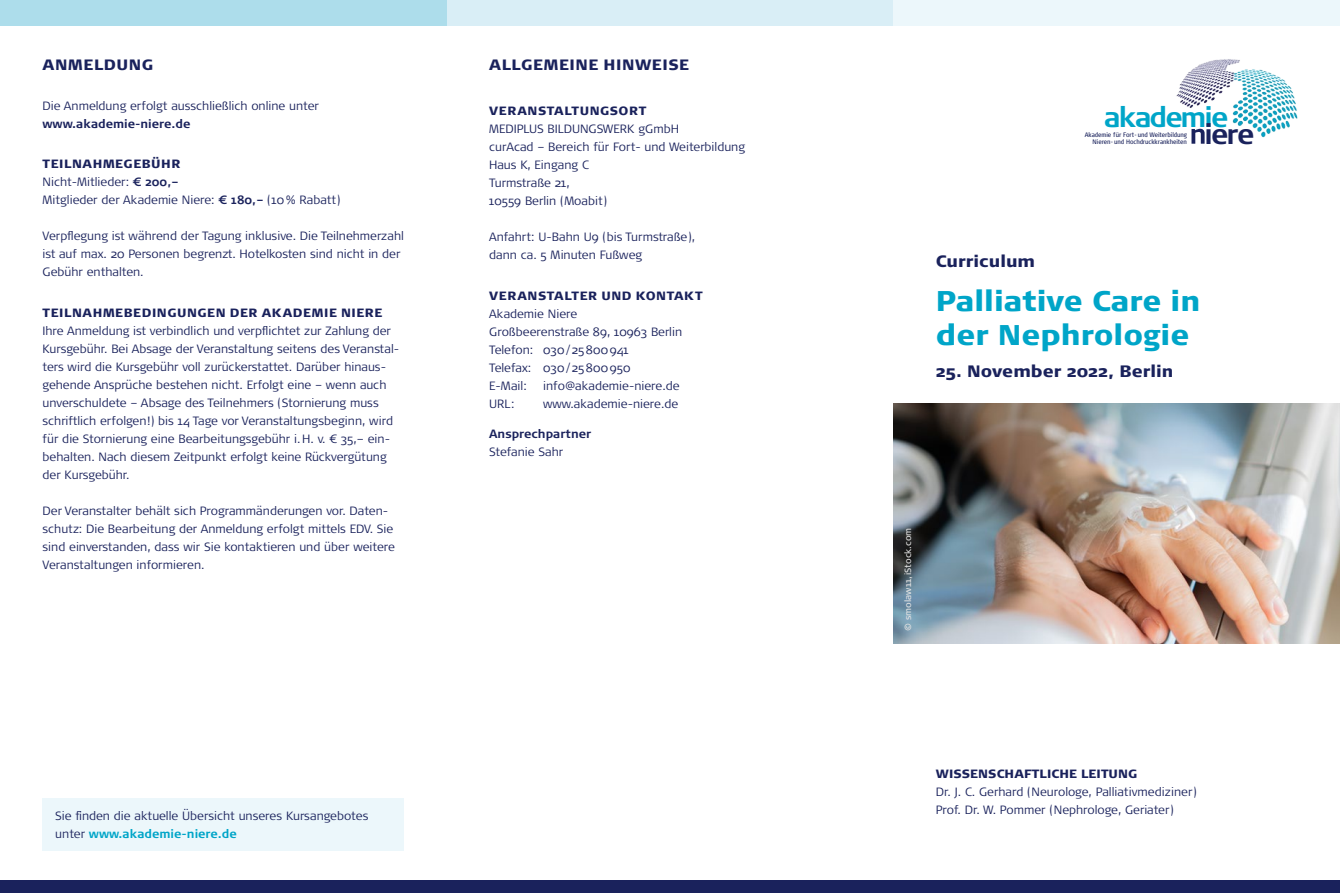
<style>
.page{position:relative;width:1340px;height:893px;background:#fff}
.page>*{position:absolute;margin:0;border:0;box-sizing:border-box;transform-origin:0 0}
.t1{font:900 28.5px/34.2px "Signa Pro";color:#00a5c8}
.t2{font:700 28.05px "Signa Pro";letter-spacing:-.07em;color:#00a5c8}
.t3{font:700 28.05px "Signa Pro";letter-spacing:-.065em;color:#1a225c}
.t4{font:900 16.5px "Signa Pro";color:#1a225c}
.t5{font:900 15px "Signa Pro";letter-spacing:.04em;color:#1a225c}
.t6{font:300 12px/18px "Signa Pro";color:#1a225c}
.t7{font:900 12px "Signa Pro";letter-spacing:.045em;color:#1a225c}
.t8{font:700 12px "Signa Pro";color:#1a225c}
.t9{font:900 12px "Signa Pro";letter-spacing:.01em;color:#1a225c}
.t10{font:9px "Signa Pro";color:#e3e3e3}
.t11{font:condensed 6.45px/6.4px "Signa OT";letter-spacing:-.01em;color:#1a225c;text-align:right}
.s1{font-weight:900}
.s2{font-weight:700}
.s3{font-weight:700;color:#00a5c8}
.s4{color:#fff}
</style>
<div class="page">
<img style="left:1176px;top:59px;width:122px;height:82px">
<svg style="left:1191px;top:129px;width:13px;height:15px"></svg>
<div style="left:893px;top:0;width:446px;height:26px;background:#ecf7fb"></div>
<div style="left:446px;top:0;width:447px;height:26px;background:#d9eef6"></div>
<div style="left:0;top:0;width:446px;height:26px;background:#adddeb"></div>
<div style="left:0;top:880px;width:1339px;height:13px;background:#1a225c"></div>
<div style="left:43px;top:798px;width:361px;height:52px;background:#ecf7fb"></div>
<img style="left:893px;top:403px;width:446px;height:241px">
<p class="t5" style="left:43px;top:55px;width:112px">ANMELDUNG</p>
<p class="t6" style="left:43px;top:96px;width:278px">Die Anmeldung erfolgt ausschließlich online unter</p>
<p class="t8" style="left:43px;top:115px;width:149px">www.akademie-niere.de</p>
<p class="t6" style="left:43px;top:154px;width:299px"><span class="s1">TEILNAHMEGEBÜHR<br></span>Nicht-Mitlieder: <span class="s2">€ 200,–<br></span>Mitglieder der Akademie Niere: <span class="s2">€ 180,–</span> (10% Rabatt)</p>
<p class="t6" style="left:43px;top:226px;width:363px">Verpflegung ist während der Tagung inklusive. Die Teilnehmerzahl ist auf max. 20 Personen begrenzt. Hotelkosten sind nicht in der<br>Gebühr enthalten.</p>
<p class="t7" style="left:43px;top:304px;width:341px">TEILNAHMEBEDINGUNGEN DER AKADEMIE NIERE</p>
<p class="t6" style="left:43px;top:321px;width:358px">Ihre Anmeldung ist verbindlich und verpflichtet zur Zahlung der Kursgebühr. Bei Absage der Veranstaltung seitens des Veranstal&shy;ters wird die Kursgebühr voll zurückerstattet. Darüber hinaus&shy;gehende Ansprüche bestehen nicht. Erfolgt eine – wenn auch unverschuldete – Absage des Teilnehmers (Stornierung muss schriftlich erfolgen!) bis 14 Tage vor Veranstaltungsbeginn, wird für die Stornierung eine Bearbeitungsgebühr i.H. v. € 35,– ein&shy;behalten. Nach diesem Zeitpunkt erfolgt keine Rückvergütung der Kursgebühr.</p>
<p class="t6" style="left:43px;top:501px;width:354px">Der Veranstalter behält sich Programmänderungen vor. Daten&shy;schutz: Die Bearbeitung der Anmeldung erfolgt mittels EDV. Sie sind einverstanden, dass wir Sie kontaktieren und über weitere Veranstaltungen informieren.</p>
<p class="t5" style="left:489px;top:55px;width:201px">ALLGEMEINE HINWEISE</p>
<p class="t7" style="left:489px;top:103px;width:159px">VERANSTALTUNGSORT</p>
<p class="t6" style="left:489px;top:119px;width:257px">MEDIPLUS BILDUNGSWERK gGmbH<br>curAcad – Bereich für Fort- und Weiterbildung<br>Haus K, Eingang C<br>Turmstraße 21,<br>10559 Berlin (Moabit)</p>
<p class="t6" style="left:489px;top:227px;width:207px">Anfahrt: U-Bahn U9 (bis Turmstraße), dann ca. 5 Minuten Fußweg</p>
<p class="t7" style="left:489px;top:287px;width:215px">VERANSTALTER UND KONTAKT</p>
<p class="t6" style="left:489px;top:304px;width:194px">Akademie Niere<br>Großbeerenstraße 89, 10963 Berlin<br>Telefon: 030/25800941<br>Telefax: 030/25800950<br>E-Mail:</p>
<p class="t6" style="left:543px;top:376px;width:138px">info@akademie-niere.de</p>
<p class="t6" style="left:489px;top:394px;width:27px">URL:</p>
<p class="t6" style="left:543px;top:394px;width:137px">www.akademie-niere.de</p>
<p class="t8" style="left:489px;top:426px;width:103px">Ansprechpartner</p>
<p class="t6" style="left:489px;top:443px;width:76px">Stefanie Sahr</p>
<p class="t6" style="left:55px;top:806px;width:315px">Sie finden die aktuelle Übersicht unseres Kursangebotes unter <span class="s3">www.akademie-niere.de</span></p>
<h3 class="t4" style="left:935px;top:250px;width:101px">Curriculum</h3>
<h2 class="t2" style="left:1104px;top:97px;width:126px">akademie</h2>
<p class="t11" style="left:1084px;top:132px;width:104px">Akademie für Fort- und Weiterbildung<br>Nieren- und Hochdruckkrankheiten</p>
<h2 class="t3" style="left:1188px;top:115px;width:67px"><span class="s4">n</span>iere</h2>
<h1 class="t1" style="left:935px;top:283px;width:266px">Palliative Care in der Nephrologie</h1>
<h3 class="t4" style="left:935px;top:360px;width:239px">25. November 2022, Berlin</h3>
<p class="t10" style="left:902px;top:631px;width:105px;rotate:-90deg">© smolaw11, iStock.com</p>
<p class="t9" style="left:935px;top:766px;width:203px">WISSENSCHAFTLICHE LEITUNG</p>
<p class="t6" style="left:935px;top:783px;width:262px">Dr. J. C. Gerhard (Neurologe, Palliativmediziner)<br>Prof. Dr. W. Pommer (Nephrologe, Geriater)</p>
</div>
